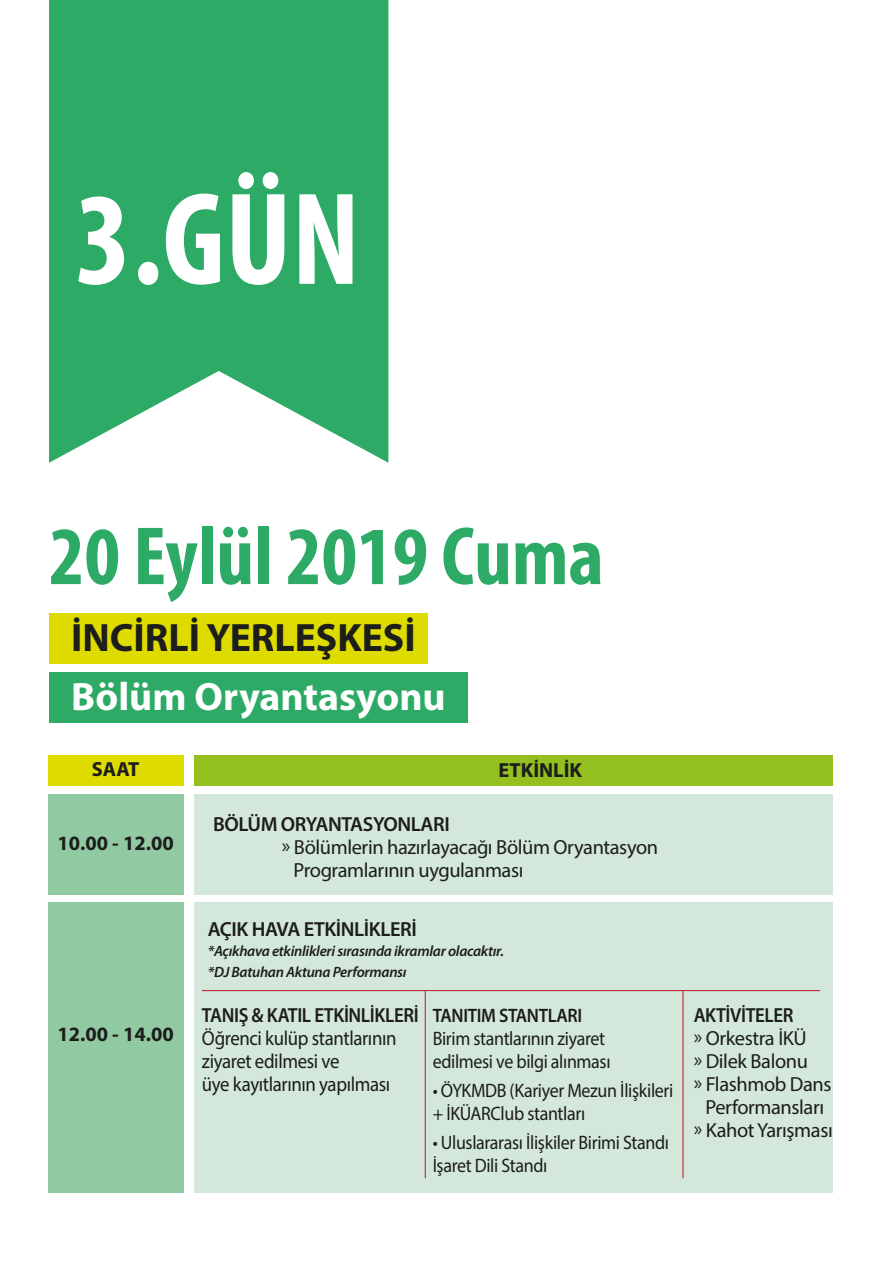
<style>
.page{position:relative;width:893px;height:1263px;background:#fff}
.page>*{position:absolute;margin:0;border:0;box-sizing:border-box;transform-origin:0 0}
.t1{font:700 condensed 132.75px "Myriad Pro";color:#fff}
.t2{font:700 condensed 83.25px "Myriad Pro";color:#2dab66}
.t3{font:700 39.75px "Myriad Pro";color:#1d1d1b}
.t4{font:700 39.75px "Myriad Pro";color:#fff}
.t5{font:20.4px/23px "Myriad Pro";letter-spacing:-.02em;color:#1d1d1b}
.t6{font:20.4px/23px "Myriad Pro";letter-spacing:-.02em;color:#1d1d1b;scale:.92 1}
.t7{font:600 20.4px "Myriad Pro";letter-spacing:-.02em;color:#1d1d1b}
.t8{font:700 20.4px "Myriad Pro";color:#1d1d1b}
.t9{font:600 20.4px "Myriad Pro";letter-spacing:-.02em;color:#1d1d1b;scale:.92 1}
.t10{font:19.5px/23px "Myriad Pro";letter-spacing:-.02em;color:#1d1d1b;scale:.92 1}
.t11{font:600 19.5px "Myriad Pro";letter-spacing:-.02em;color:#1d1d1b;scale:.92 1}
.t12{font:italic 600 15px/20.5px "Myriad Pro";letter-spacing:-.02em;color:#1d1d1b}
</style>
<div class="page">
<div style="left:49px;top:613px;width:379px;height:50px;background:#dddb00"></div>
<div style="left:49px;top:672px;width:418px;height:50px;background:#2dab66"></div>
<svg style="left:49px;top:0;width:339px;height:463px;background:#42b375"></svg>
<div style="left:194px;top:794px;width:639px;height:100px;background:#d3e8da"></div>
<div style="left:48px;top:794px;width:135px;height:100px;background:#91caa2"></div>
<div style="left:194px;top:755px;width:639px;height:31px;background:#93c01f"></div>
<div style="left:48px;top:755px;width:135px;height:31px;background:#dddb00"></div>
<div style="left:194px;top:902px;width:639px;height:291px;background:#d3e8da"></div>
<div style="left:48px;top:902px;width:135px;height:291px;background:#91caa2"></div>
<hr style="left:202px;top:990px;width:618px;height:1px;background:#bd1622">
<hr style="left:425px;top:991px;width:1px;height:187px;background:#bd1622">
<hr style="left:683px;top:991px;width:1px;height:187px;background:#bd1622">
<h1 class="t1" style="left:75px;top:157px;width:287px">3.GÜN</h1>
<h2 class="t2" style="left:49px;top:504px;width:556px">20 Eylül 2019 Cuma</h2>
<h3 class="t3" style="left:71px;top:612px;width:346px">İNCİRLİ YERLEŞKESİ</h3>
<h3 class="t4" style="left:71px;top:670px;width:376px">Bölüm Oryantasyonu</h3>
<p class="t8" style="left:92px;top:756px;width:49px">SAAT</p>
<p class="t8" style="left:499px;top:756px;width:85px">ETKİNLİK</p>
<p class="t8" style="left:58px;top:830px;width:118px">10.00 - 12.00</p>
<p class="t8" style="left:58px;top:1020px;width:118px">12.00 - 14.00</p>
<p class="t7" style="left:213px;top:811px;width:238px">BÖLÜM ORYANTASYONLARI</p>
<p class="t5" style="left:294px;top:835px;width:366px;text-indent:-12px">» Bölümlerin hazırlayacağı Bölüm Oryantasyon<br>Programlarının uygulanması</p>
<p class="t7" style="left:208px;top:916px;width:210px">AÇIK HAVA ETKİNLİKLERİ</p>
<p class="t12" style="left:208px;top:940px;width:298px">*Açıkhava etkinlikleri sırasında ikramlar olacaktır. *DJ Batuhan Aktuna Performansı</p>
<p class="t9" style="left:202px;top:1002px;width:237px">TANIŞ &amp; KATIL ETKİNLİKLERİ</p>
<p class="t6" style="left:202px;top:1027px;width:213px">Öğrenci kulüp stantlarının ziyaret edilmesi ve<br>üye kayıtlarının yapılması</p>
<p class="t11" style="left:433px;top:1003px;width:164px">TANITIM STANTLARI</p>
<p class="t10" style="left:433px;top:1026px;width:195px">Birim stantlarının ziyaret edilmesi ve bilgi alınması</p>
<p class="t10" style="left:433px;top:1078px;width:263px">• ÖYKMDB (Kariyer Mezun İlişkileri + İKÜARClub stantları</p>
<p class="t10" style="left:433px;top:1130px;width:258px">• Uluslararası İlişkiler Birimi Standı<br>İşaret Dili Standı</p>
<p class="t9" style="left:694px;top:1002px;width:110px">AKTİVİTELER</p>
<p class="t5" style="left:694px;top:1027px;width:115px">» Orkestra İKÜ</p>
<p class="t5" style="left:694px;top:1050px;width:116px">» Dilek Balonu</p>
<p class="t5" style="left:694px;top:1073px;width:139px">» Flashmob Dans</p>
<p class="t5" style="left:705px;top:1096px;width:120px">Performansları</p>
<p class="t5" style="left:694px;top:1119px;width:141px">» Kahot Yarışması</p>
</div>
